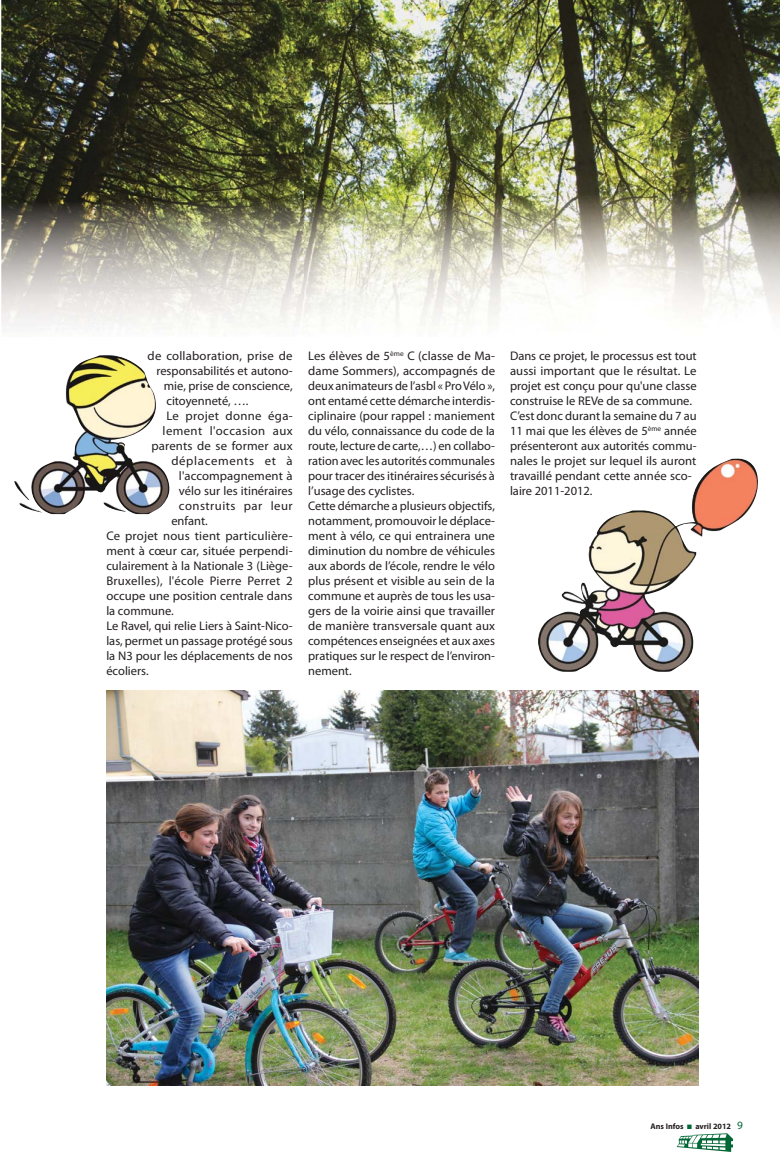
<style>
.page{position:relative;width:780px;height:1170px;background:#fff}
.page>*{position:absolute;margin:0;border:0;box-sizing:border-box;transform-origin:0 0}
.t1{font:12.5px/15px "Myriad Pro";color:#231f20}
.t2{font:12.5px "Myriad Pro";letter-spacing:.02em;color:#231f20}
.t3{font:12.5px "Myriad Pro";letter-spacing:.03em;color:#231f20}
.t4{font:12.5px "Myriad Pro";letter-spacing:.025em;color:#231f20}
.t5{font:12.5px "Myriad Pro";letter-spacing:.035em;color:#231f20}
.t6{font:12.5px "Myriad Pro";letter-spacing:.05em;color:#231f20}
.t7{font:700 8.12px "Myriad Pro";color:#231f20}
.s1{font-family:"Myriad MM.400.600.";font-weight:400;font-size:11.25px;color:#006735}
</style>
<div class="page">
<img style="left:106px;top:690px;width:592px;height:394px">
<img style="left:2px;top:0;width:778px;height:330px">
<img style="left:14px;top:355px;width:156px;height:159px">
<img style="left:538px;top:458px;width:220px;height:213px">
<svg style="left:677px;top:1133px;width:56px;height:18px"></svg>
<p class="t1" style="left:148px;top:350px;width:146px">de collaboration, prise de</p>
<p class="t1" style="left:156px;top:365px;width:138px">responsabilités et autono-</p>
<p class="t1" style="left:164px;top:380px;width:130px">mie, prise de conscience,</p>
<p class="t1" style="left:166px;top:395px;width:84px">citoyenneté, ….</p>
<p class="t4" style="left:166px;top:411px;width:128px">Le projet donne éga-</p>
<p class="t3" style="left:163px;top:426px;width:131px">lement l'occasion aux</p>
<p class="t1" style="left:151px;top:440px;width:143px">parents de se former aux</p>
<p class="t6" style="left:171px;top:456px;width:123px">déplacements et à</p>
<p class="t1" style="left:179px;top:470px;width:115px">l'accompagnement à</p>
<p class="t1" style="left:179px;top:485px;width:115px">vélo sur les itinéraires</p>
<p class="t5" style="left:179px;top:501px;width:115px">construits par leur</p>
<p class="t1" style="left:171px;top:515px;width:38px">enfant.</p>
<p class="t1" style="left:106px;top:530px;width:188px">Ce projet nous tient particulière-</p>
<p class="t1" style="left:106px;top:545px;width:188px">ment à cœur car, située perpendi-</p>
<p class="t1" style="left:106px;top:560px;width:188px">culairement à la Nationale 3 (Liège-</p>
<p class="t2" style="left:106px;top:576px;width:188px">Bruxelles), l'école Pierre Perret 2</p>
<p class="t1" style="left:106px;top:590px;width:188px">occupe une position centrale dans</p>
<p class="t1" style="left:106px;top:605px;width:69px">la commune.</p>
<p class="t1" style="left:106px;top:620px;width:188px">Le Ravel, qui relie Liers à Saint-Nico-</p>
<p class="t1" style="left:106px;top:635px;width:188px">las, permet un passage protégé sous</p>
<p class="t1" style="left:106px;top:650px;width:188px">la N3 pour les déplacements de nos</p>
<p class="t1" style="left:106px;top:665px;width:44px">écoliers.</p>
<p class="t1" style="left:308px;top:350px;width:188px">Les élèves de 5<sup>ème</sup> C (classe de Ma&shy;dame Sommers), accompagnés de deux animateurs de l’asbl « Pro Vélo », ont entamé cette démarche interdis&shy;ciplinaire (pour rappel : maniement du vélo, connaissance du code de la route, lecture de carte,…) en collabo&shy;ration avec les autorités communales pour tracer des itinéraires sécurisés à l’usage des cyclistes.<br>Cette démarche a plusieurs objectifs, notamment, promouvoir le déplace&shy;ment à vélo, ce qui entrainera une diminution du nombre de véhicules aux abords de l’école, rendre le vélo plus présent et visible au sein de la commune et auprès de tous les usa&shy;gers de la voirie ainsi que travailler de manière transversale quant aux compétences enseignées et aux axes pratiques sur le respect de l’environ&shy;nement.</p>
<p class="t1" style="left:510px;top:350px;width:188px">Dans ce projet, le processus est tout aussi important que le résultat. Le projet est conçu pour qu'une classe construise le REVe de sa commune.<br>C’est donc durant la semaine du 7 au 11 mai que les élèves de 5<sup>ème</sup> année présenteront aux autorités commu&shy;nales le projet sur lequel ils auront travaillé pendant cette année sco&shy;laire 2011-2012.</p>
<p class="t7" style="left:650px;top:1123px;width:35px">Ans Infos</p>
<p class="t7" style="left:695px;top:1123px;width:49px">avril 2012 <span class="s1">9</span></p>
</div>
